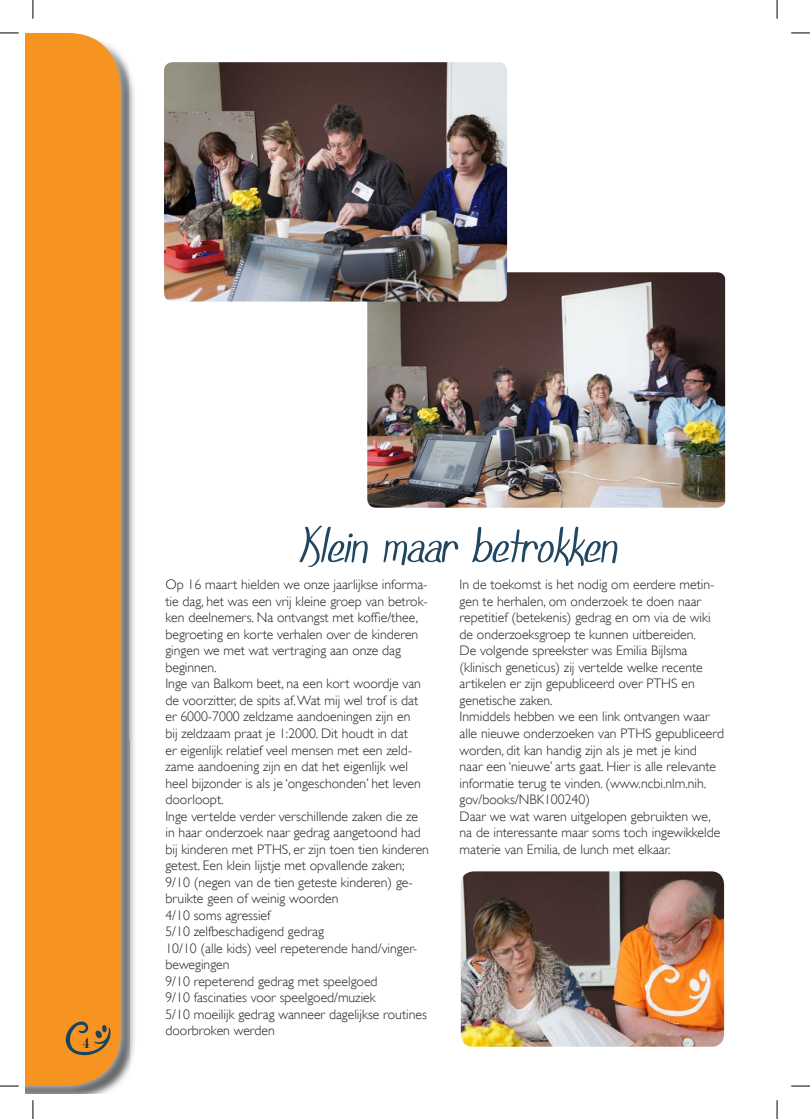
<style>
.page{position:relative;width:810px;height:1119px;background:#fff}
.page>*{position:absolute;margin:0;border:0;box-sizing:border-box;transform-origin:0 0}
.t1{font:55px "SF Foxboro Script";color:#214661}
.t2{font:16.25px "Modern";color:#231f20}
.t3{font:300 13.75px/16.5px "Gill Sans";color:#231f20}
</style>
<div class="page">
<img style="left:129px;top:71px;width:6px;height:999px">
<img style="left:25px;top:32px;width:104px;height:1061px">
<div style="left:26px;top:33px;width:95px;height:1052px;background:#f79321"></div>
<svg style="left:66px;top:1021px;width:46px;height:34px;background:#bd7e31"></svg>
<img style="left:367px;top:272px;width:358px;height:235px">
<img style="left:164px;top:62px;width:343px;height:239px">
<img style="left:461px;top:871px;width:263px;height:175px">
<svg style="left:0;top:32px;width:19px;height:2px"></svg>
<svg style="left:791px;top:32px;width:19px;height:2px"></svg>
<svg style="left:0;top:1085px;width:19px;height:1px"></svg>
<svg style="left:791px;top:1085px;width:19px;height:1px"></svg>
<svg style="left:32px;top:0;width:2px;height:19px"></svg>
<svg style="left:32px;top:1100px;width:2px;height:18px"></svg>
<svg style="left:776px;top:0;width:2px;height:19px"></svg>
<svg style="left:776px;top:1100px;width:2px;height:18px"></svg>
<p class="t2" style="left:82px;top:1034px;width:9px">4</p>
<h1 class="t1" style="left:298px;top:515px;width:320px">Klein maar betrokken</h1>
<p class="t3" style="left:165px;top:576px;width:265px">Op 16 maart hielden we onze jaarlijkse informa&shy;tie dag, het was een vrij kleine groep van betrok&shy;ken deelnemers. Na ontvangst met koffie/thee, begroeting en korte verhalen over de kinderen gingen we met wat vertraging aan onze dag beginnen.<br>Inge van Balkom beet, na een kort woordje van de voorzitter, de spits af. Wat mij wel trof is dat er 6000-7000 zeldzame aandoeningen zijn en<br>bij zeldzaam praat je 1:2000. Dit houdt in dat<br>er eigenlijk relatief veel mensen met een zeld&shy;zame aandoening zijn en dat het eigenlijk wel heel bijzonder is als je ‘ongeschonden’ het leven doorloopt.<br>Inge vertelde verder verschillende zaken die ze in haar onderzoek naar gedrag aangetoond had bij kinderen met PTHS, er zijn toen tien kinderen getest. Een klein lijstje met opvallende zaken; 9/10 (negen van de tien geteste kinderen) ge&shy;bruikte geen of weinig woorden<br>4/10 soms agressief<br>5/10 zelfbeschadigend gedrag<br>10/10 (alle kids) veel repeterende hand/vinger&shy;bewegingen<br>9/10 repeterend gedrag met speelgoed<br>9/10 fascinaties voor speelgoed/muziek<br>5/10 moeilijk gedrag wanneer dagelijkse routines doorbroken werden</p>
<p class="t3" style="left:460px;top:576px;width:266px">In de toekomst is het nodig om eerdere metin&shy;gen te herhalen, om onderzoek te doen naar repetitief (betekenis) gedrag en om via de wiki de onderzoeksgroep te kunnen uitbereiden.<br>De volgende spreekster was Emilia Bijlsma (klinisch geneticus) zij vertelde welke recente artikelen er zijn gepubliceerd over PTHS en genetische zaken.<br>Inmiddels hebben we een link ontvangen waar alle nieuwe onderzoeken van PTHS gepubliceerd worden, dit kan handig zijn als je met je kind<br>naar een ‘nieuwe’ arts gaat. Hier is alle relevante informatie terug te vinden. (www.ncbi.nlm.nih. gov/books/NBK100240)<br>Daar we wat waren uitgelopen gebruikten we, na de interessante maar soms toch ingewikkelde materie van Emilia, de lunch met elkaar.</p>
</div>
